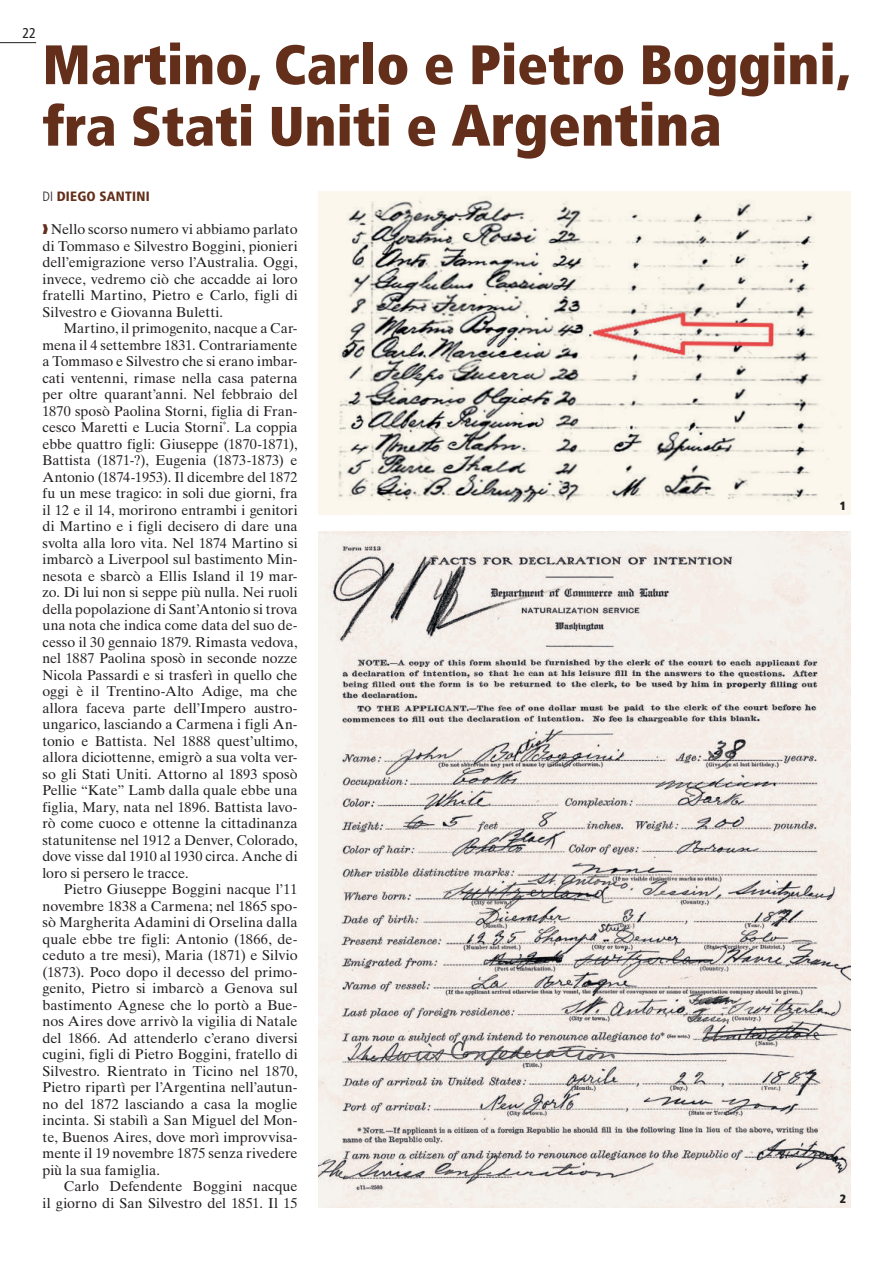
<style>
.page{position:relative;width:893px;height:1263px;background:#fff}
.page>*{position:absolute;margin:0;border:0;box-sizing:border-box;transform-origin:0 0}
.t1{font:900 condensed 55.5px/61.5px "Frutiger LT Std";color:#632f1a}
.t2{font:14.25px/16.5px "Times Ten LT Std";color:#231f20;text-align:justify}
.t3{font:condensed 14.25px "Frutiger LT Std";color:#231f20}
.t4{font:900 condensed 13.5px "Frutiger LT Std";letter-spacing:.02em;color:#632f1a}
.t5{font:900 condensed 12px "Frutiger LT Std";color:#231f20}
.s1{font-size:58.5px}
.s2{font-weight:300;color:#231f20}
.s3{color:#632f1a}
</style>
<div class="page">
<img style="left:319px;top:191px;width:531px;height:324px">
<img style="left:319px;top:531px;width:531px;height:677px">
<hr style="left:0;top:42px;width:36px;height:1px;background:#231f20">
<p class="t3" style="left:22px;top:25px;width:15px">22</p>
<h1 class="t1" style="left:43px;top:38px;width:809px">Martino, Carlo e Pietro Boggini, fra Stati Uniti e <span class="s1">Argentina</span></h1>
<p class="t4" style="left:43px;top:189px;width:109px"><span class="s2">DI</span> DIEGO SANTINI</p>
<p class="t2" style="left:43px;top:222px;width:257px"><span class="s3">❱</span> Nello scorso numero vi abbiamo parlato di Tommaso e Silvestro Boggini, pionieri dell’emigrazione verso l’Australia. Oggi, invece, vedremo ciò che accadde ai loro fratelli Martino, Pietro e Carlo, figli di Silvestro e Giovanna Buletti.</p>
<p class="t2" style="left:43px;top:321px;width:257px;text-indent:21px">Martino, il primogenito, nacque a Car&shy;mena il 4 settembre 1831. Contrariamente a Tommaso e Silvestro che si erano imbar&shy;cati ventenni, rimase nella casa paterna per oltre quarant’anni. Nel febbraio del 1870 sposò Paolina Storni, figlia di Fran&shy;cesco Maretti e Lucia Storni<sup>*</sup>. La coppia ebbe quattro figli: Giuseppe (1870-1871), Battista (1871-?), Eugenia (1873-1873) e Antonio (1874-1953). Il dicembre del 1872 fu un mese tragico: in soli due giorni, fra il 12 e il 14, morirono entrambi i genitori di Martino e i figli decisero di dare una svolta alla loro vita. Nel 1874 Martino si imbarcò a Liverpool sul bastimento Min&shy;nesota e sbarcò a Ellis Island il 19 mar&shy;zo. Di lui non si seppe più nulla. Nei ruoli della popolazione di Sant’Antonio si trova una nota che indica come data del suo de&shy;cesso il 30 gennaio 1879. Rimasta vedova, nel 1887 Paolina sposò in seconde nozze Nicola Passardi e si trasferì in quello che oggi è il Trentino-Alto Adige, ma che allora faceva parte dell’Impero austro&shy;ungarico, lasciando a Carmena i figli An&shy;tonio e Battista. Nel 1888 quest’ultimo, allora diciottenne, emigrò a sua volta ver&shy;so gli Stati Uniti. Attorno al 1893 sposò Pellie “Kate” Lamb dalla quale ebbe una figlia, Mary, nata nel 1896. Battista lavo&shy;rò come cuoco e ottenne la cittadinanza statunitense nel 1912 a Denver, Colorado, dove visse dal 1910 al 1930 circa. Anche di loro si persero le tracce.</p>
<p class="t2" style="left:43px;top:882px;width:257px;text-indent:21px">Pietro Giuseppe Boggini nacque l’11 novembre 1838 a Carmena; nel 1865 spo&shy;sò Margherita Adamini di Orselina dalla quale ebbe tre figli: Antonio (1866, de&shy;ceduto a tre mesi), Maria (1871) e Silvio (1873). Poco dopo il decesso del primo&shy;genito, Pietro si imbarcò a Genova sul bastimento Agnese che lo portò a Bue&shy;nos Aires dove arrivò la vigilia di Natale del 1866. Ad attenderlo c’erano diversi cugini, figli di Pietro Boggini, fratello di Silvestro. Rientrato in Ticino nel 1870, Pietro ripartì per l’Argentina nell’autun&shy;no del 1872 lasciando a casa la moglie incinta. Si stabilì a San Miguel del Mon&shy;te, Buenos Aires, dove morì improvvisa&shy;mente il 19 novembre 1875 senza rivedere più la sua famiglia.</p>
<p class="t2" style="left:43px;top:1179px;width:257px;text-align:right">Carlo Defendente Boggini nacque<br>il giorno di San Silvestro del 1851. Il 15</p>
<p class="t5" style="left:840px;top:501px;width:8px">1</p>
<p class="t5" style="left:840px;top:1193px;width:8px">2</p>
</div>
